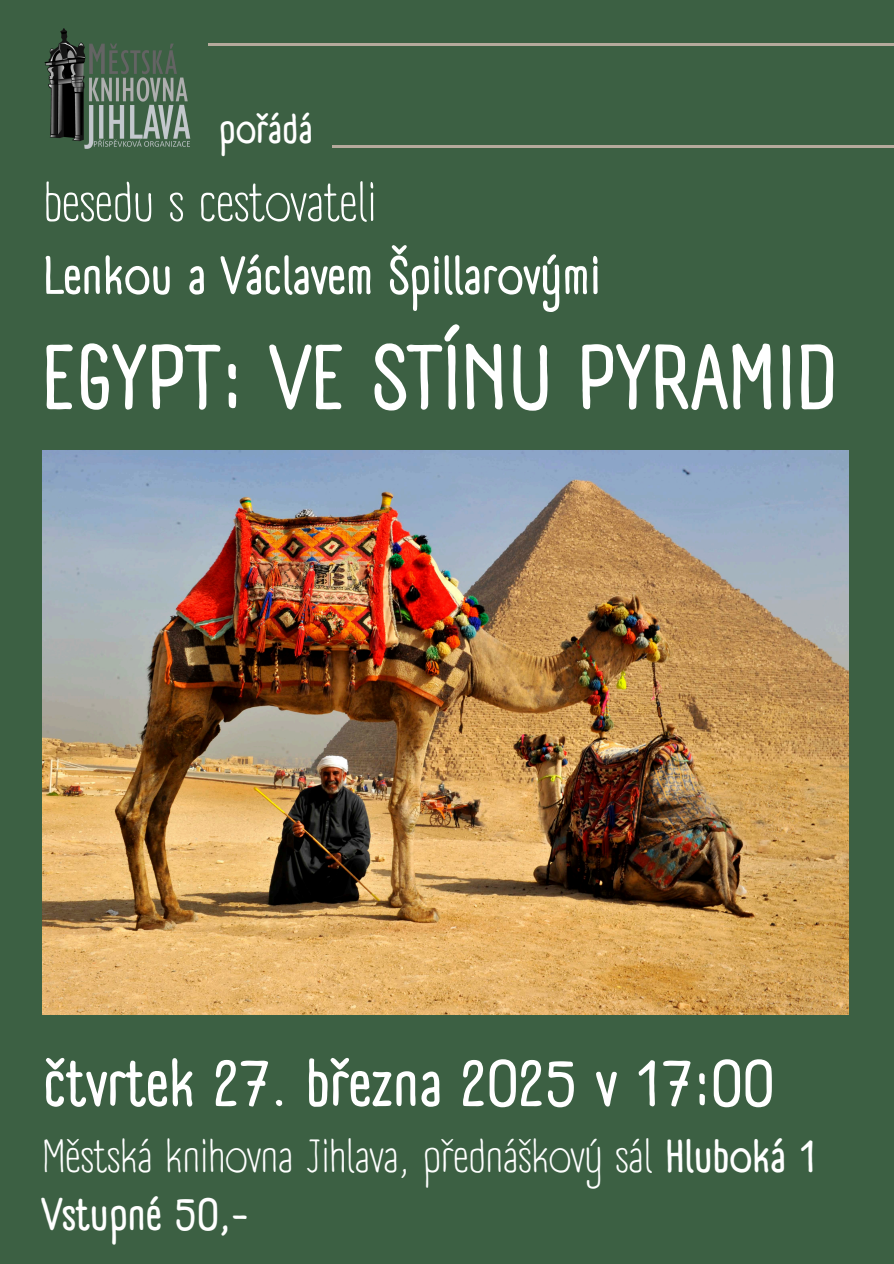
<style>
.page{position:relative;width:894px;height:1264px;background:#fff}
.page>*{position:absolute;margin:0;border:0;box-sizing:border-box;transform-origin:0 0}
.t1{font:700 89.85px "A Day Without Sun Text";color:#fff}
.t2{font:700 64.95px "A Day Without Sun Text";color:#fff}
.t3{font:700 52.5px/73.2px "A Day Without Sun Text";color:#fff}
.t4{font:45px/57.3px "A Day Without Sun Text";color:#fff}
.t5{font:700 40.5px "A Day Without Sun Text";color:#fff}
.s1{font-weight:400}
.s2{font-weight:700}
</style>
<div class="page">
<div style="left:0;top:0;width:893px;height:1263px;background:#3c6043"></div>
<img style="left:44px;top:28px;width:147px;height:121px">
<hr style="left:208px;top:44px;width:685px;height:2px;background:#b5aa9c">
<hr style="left:332px;top:145px;width:561px;height:2px;background:#b5aa9c">
<img style="left:42px;top:451px;width:806px;height:563px">
<p class="t5" style="left:219px;top:104px;width:95px">pořádá</p>
<p class="t3" style="left:44px;top:166px;width:559px"><span class="s1">besedu s cestovateli<br></span>Lenkou a Václavem Špillarovými</p>
<p class="t1" style="left:42px;top:323px;width:796px">EGYPT: VE STÍNU PYRAMID</p>
<h3 class="t2" style="left:44px;top:1043px;width:732px">čtvrtek 27. března 2025 v 17:00</h3>
<h1 class="t4" style="left:42px;top:1128px;width:776px">Městská knihovna Jihlava, přednáškový sál <span class="s2">Hluboká 1<br>Vstupné 50,-</span></h1>
</div>
